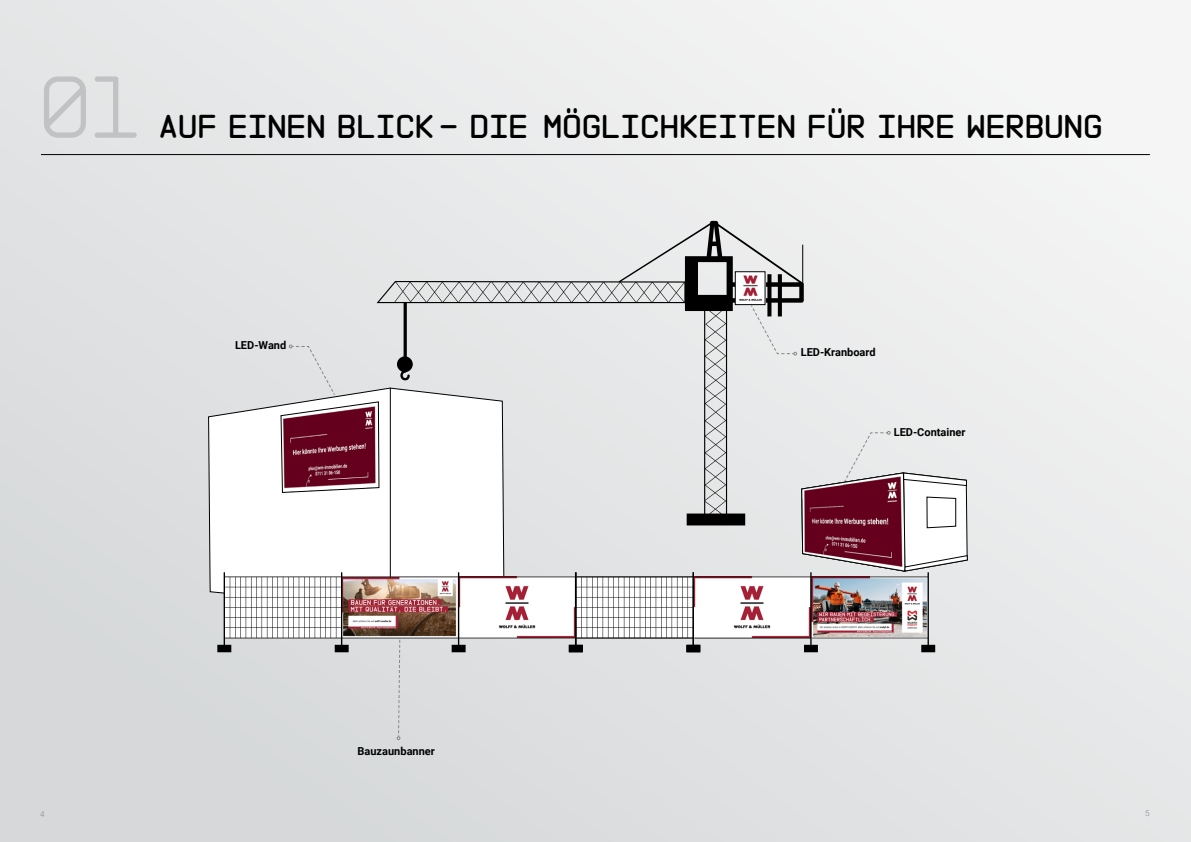
<style>
.page{position:relative;width:1191px;height:842px;background:#fff}
.page>*{position:absolute;margin:0;border:0;box-sizing:border-box;transform-origin:0 0}
.t1{font:300 87.5px "NB Architekt Pro R Neue";color:#c0c2c4}
.t2{font:700 33px "NB Architekt Pro R Neue";letter-spacing:.01em;color:#000}
.t3{font:700 11px "Roboto";color:#000}
.t4{font:300 8px "Roboto";color:#878787}
</style>
<div class="page">
<div style="left:0;top:0;width:1191px;height:842px;background:linear-gradient(to right,#dddee0,#f1f1f1)"></div>
<hr style="left:41px;top:154px;width:1108px;height:1px;background:#000">
<svg style="left:208px;top:387px;width:296px;height:377px;background:#d8dadc"></svg>
<svg style="left:376px;top:221px;width:427px;height:83px;background:#cecfcf"></svg>
<img style="left:737px;top:273px;width:26px;height:30px">
<div style="left:735px;top:271px;width:30px;height:34px;border:1px solid #000"></div>
<svg style="left:217px;top:304px;width:750px;height:436px"></svg>
<h1 class="t1" style="left:40px;top:50px;width:103px">01</h1>
<h2 class="t2" style="left:159px;top:103px;width:945px">AUF EINEN BLICK – DIE MÖGLICHKEITEN FÜR IHRE WERBUNG</h2>
<p class="t3" style="left:235px;top:338px;width:53px">LED-Wand</p>
<p class="t3" style="left:800px;top:345px;width:76px">LED-Kranboard</p>
<p class="t3" style="left:893px;top:425px;width:73px">LED-Container</p>
<p class="t3" style="left:357px;top:743px;width:79px">Bauzaunbanner</p>
<p class="t4" style="left:40px;top:808px;width:6px">4</p>
<p class="t4" style="left:1145px;top:808px;width:6px">5</p>
</div>
